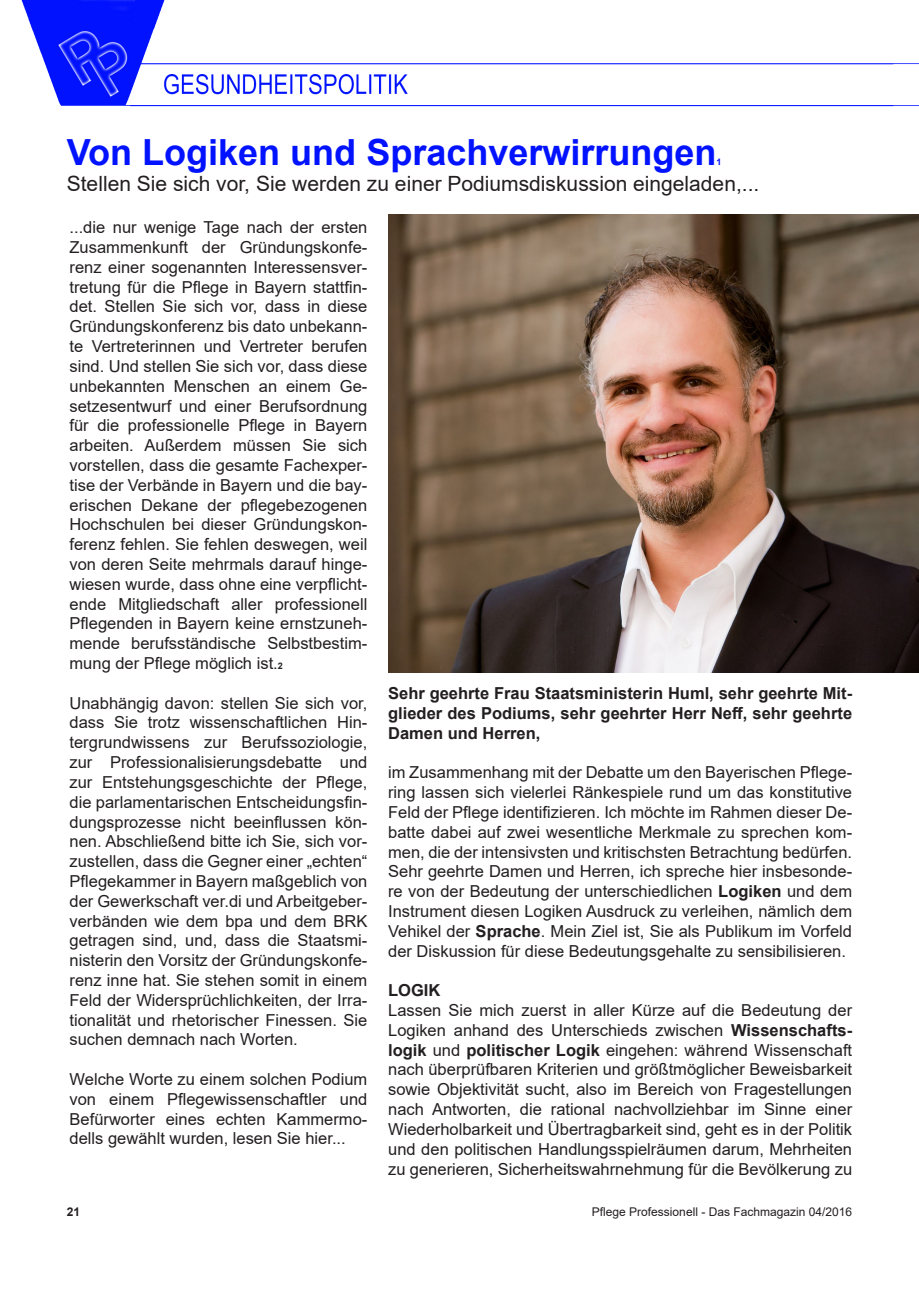
<style>
.page{position:relative;width:919px;height:1289px;background:#fff}
.page>*{position:absolute;margin:0;border:0;box-sizing:border-box;transform-origin:0 0}
.t1{font:700 36px "Arial";color:#0012ff}
.t2{font:21px "Arial";color:#231f20}
.t3{font:16.5px/19.8px "Arial";color:#231f20;text-align:justify}
.t4{font:700 16.5px/19.8px "Arial";color:#231f20;text-align:justify}
.t5{font:12px "Arial";color:#231f20}
.t6{font:700 12px "Arial";color:#231f20}
.t7{font:700 9px "Arial";color:#0012ff}
.s1{font-weight:700;font-size:9px}
.s2{font-weight:700}
</style>
<div class="page">
<img style="left:21px;top:0;width:897px;height:215px">
<img style="left:388px;top:215px;width:530px;height:458px">
<h1 class="t1" style="left:67px;top:127px;width:651px">Von Logiken und Sprachverwirrungen</h1>
<p class="t7" style="left:716px;top:156px;width:7px">1</p>
<p class="t2" style="left:67px;top:169px;width:694px">Stellen Sie sich vor, Sie werden zu einer Podiumsdiskussion eingeladen,...</p>
<p class="t3" style="left:70px;top:217px;width:299px">...die nur wenige Tage nach der ersten Zusammenkunft der Gründungskonfe&shy;renz einer sogenannten Interessensver&shy;tretung für die Pflege in Bayern stattfin&shy;det. Stellen Sie sich vor, dass in diese Gründungskonferenz bis dato unbekann&shy;te Vertreterinnen und Vertreter berufen sind. Und stellen Sie sich vor, dass diese unbekannten Menschen an einem Ge&shy;setzesentwurf und einer Berufsordnung für die professionelle Pflege in Bayern arbeiten. Außerdem müssen Sie sich vorstellen, dass die gesamte Fachexper&shy;tise der Verbände in Bayern und die bay&shy;erischen Dekane der pflegebezogenen Hochschulen bei dieser Gründungskon&shy;ferenz fehlen. Sie fehlen deswegen, weil von deren Seite mehrmals darauf hinge&shy;wiesen wurde, dass ohne eine verpflicht&shy;ende Mitgliedschaft aller professionell Pflegenden in Bayern keine ernstzuneh&shy;mende berufsständische Selbstbestim&shy;mung der Pflege möglich ist.<span class="s1">2</span></p>
<p class="t3" style="left:70px;top:693px;width:299px">Unabhängig davon: stellen Sie sich vor, dass Sie trotz wissenschaftlichen Hin&shy;tergrundwissens zur Berufssoziologie, zur Professionalisierungsdebatte und zur Entstehungsgeschichte der Pflege, die parlamentarischen Entscheidungsfin&shy;dungsprozesse nicht beeinflussen kön&shy;nen. Abschließend bitte ich Sie, sich vor&shy;zustellen, dass die Gegner einer „echten“ Pflegekammer in Bayern maßgeblich von der Gewerkschaft ver.di und Arbeitgeber&shy;verbänden wie dem bpa und dem BRK getragen sind, und, dass die Staatsmi&shy;nisterin den Vorsitz der Gründungskonfe&shy;renz inne hat. Sie stehen somit in einem Feld der Widersprüchlichkeiten, der Irra&shy;tionalität und rhetorischer Finessen. Sie suchen demnach nach Worten.</p>
<p class="t3" style="left:70px;top:1069px;width:299px">Welche Worte zu einem solchen Podium von einem Pflegewissenschaftler und Befürworter eines echten Kammermo&shy;dells gewählt wurden, lesen Sie hier...</p>
<p class="t4" style="left:388px;top:683px;width:465px">Sehr geehrte Frau Staatsministerin Huml, sehr geehrte Mit&shy;glieder des Podiums, sehr geehrter Herr Neff, sehr geehrte Damen und Herren,</p>
<p class="t3" style="left:388px;top:762px;width:465px">im Zusammenhang mit der Debatte um den Bayerischen Pflege&shy;ring lassen sich vielerlei Ränkespiele rund um das konstitutive Feld der Pflege identifizieren. Ich möchte im Rahmen dieser De&shy;batte dabei auf zwei wesentliche Merkmale zu sprechen kom&shy;men, die der intensivsten und kritischsten Betrachtung bedürfen.<br>Sehr geehrte Damen und Herren, ich spreche hier insbesonde&shy;re von der Bedeutung der unterschiedlichen <span class="s2">Logiken</span> und dem Instrument diesen Logiken Ausdruck zu verleihen, nämlich dem Vehikel der <span class="s2">Sprache</span>. Mein Ziel ist, Sie als Publikum im Vorfeld der Diskussion für diese Bedeutungsgehalte zu sensibilisieren.</p>
<p class="t4" style="left:388px;top:980px;width:54px">LOGIK</p>
<p class="t3" style="left:388px;top:1000px;width:465px">Lassen Sie mich zuerst in aller Kürze auf die Bedeutung der Logiken anhand des Unterschieds zwischen <span class="s2">Wissenschafts&shy;logik</span> und <span class="s2">politischer Logik</span> eingehen: während Wissenschaft nach überprüfbaren Kriterien und größtmöglicher Beweisbarkeit sowie Objektivität sucht, also im Bereich von Fragestellungen nach Antworten, die rational nachvollziehbar im Sinne einer Wiederholbarkeit und Übertragbarkeit sind, geht es in der Politik und den politischen Handlungsspielräumen darum, Mehrheiten zu generieren, Sicherheitswahrnehmung für die Bevölkerung zu</p>
<p class="t6" style="left:67px;top:1203px;width:15px">21</p>
<p class="t5" style="left:592px;top:1203px;width:262px">Pflege Professionell - Das Fachmagazin 04/2016</p>
</div>
